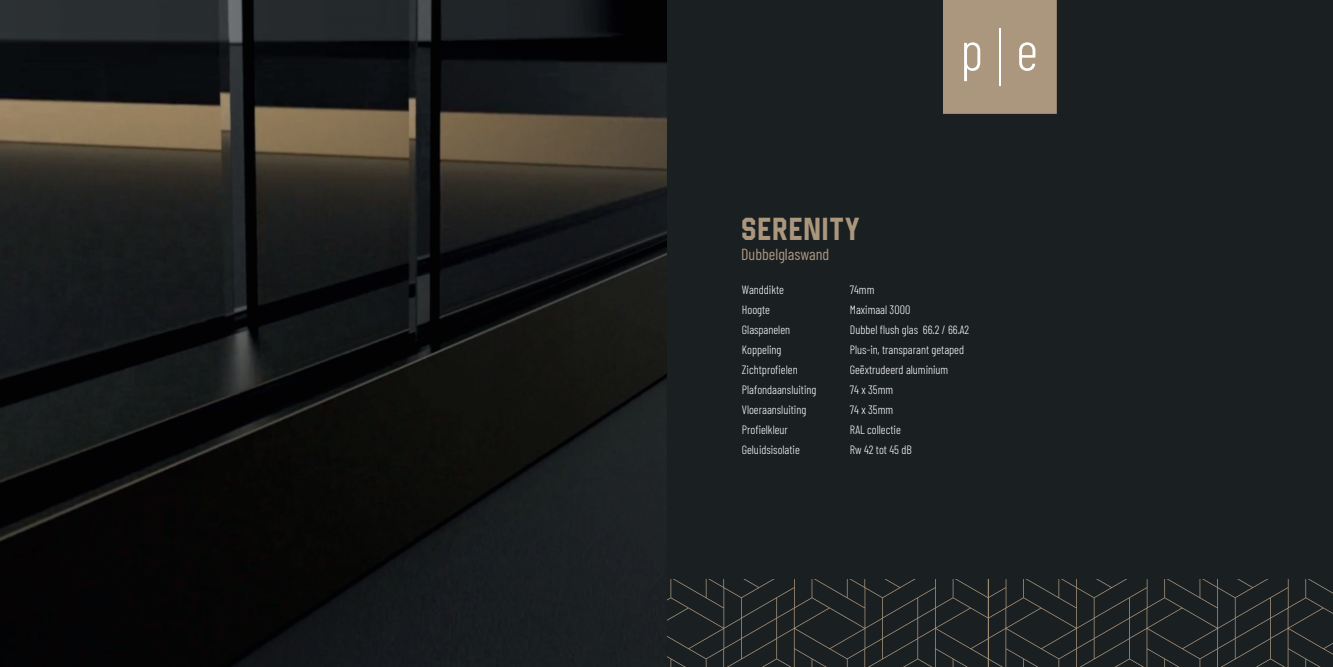
<style>
.page{position:relative;width:1333px;height:667px;background:#fff}
.page>*{position:absolute;margin:0;border:0;box-sizing:border-box;transform-origin:0 0}
.t1{font:300 54.7px "Barlow Condensed";color:#fff}
.t2{font:700 30px "Born Strong";letter-spacing:.025em;color:#ab977e}
.t3{font:16px "Barlow Condensed";color:#ab977e}
.t4{font:300 12px "Barlow Condensed";color:#fff}
</style>
<div class="page">
<div style="left:666px;top:0;width:666px;height:666px;background:#1a1f22"></div>
<svg style="left:667px;top:579px;width:665px;height:87px"></svg>
<hr style="left:987px;top:579px;width:1px;height:87px;background:#ab977e">
<img style="left:0;top:0;width:666px;height:666px">
<div style="left:943px;top:0;width:113px;height:113px;background:#ab977e"></div>
<hr style="left:998px;top:28px;width:2px;height:57px;background:#fff">
<h2 class="t2" style="left:741px;top:211px;width:120px">SERENITY</h2>
<h3 class="t3" style="left:741px;top:248px;width:90px">Dubbelglaswand</h3>
<h1 class="t1" style="left:960px;top:19px;width:79px">p e</h1>
<p class="t4" style="left:741px;top:284px;width:44px">Wanddikte</p>
<p class="t4" style="left:849px;top:284px;width:26px">74mm</p>
<p class="t4" style="left:741px;top:304px;width:30px">Hoogte</p>
<p class="t4" style="left:849px;top:304px;width:62px">Maximaal 3000</p>
<p class="t4" style="left:741px;top:320px;width:50px">Glaspanelen</p>
<p class="t4" style="left:849px;top:320px;width:121px">Dubbel flush glas 66.2 / 66.A2</p>
<p class="t4" style="left:741px;top:344px;width:41px">Koppeling</p>
<p class="t4" style="left:849px;top:344px;width:116px">Plus-in, transparant getaped</p>
<p class="t4" style="left:741px;top:360px;width:57px">Zichtprofielen</p>
<p class="t4" style="left:849px;top:360px;width:100px">Geëxtrudeerd aluminium</p>
<p class="t4" style="left:741px;top:384px;width:76px">Plafondaansluiting</p>
<p class="t4" style="left:849px;top:384px;width:45px">74 x 35mm</p>
<p class="t4" style="left:741px;top:404px;width:66px">Vloeraansluiting</p>
<p class="t4" style="left:849px;top:404px;width:45px">74 x 35mm</p>
<p class="t4" style="left:741px;top:420px;width:48px">Profielkleur</p>
<p class="t4" style="left:849px;top:420px;width:52px">RAL collectie</p>
<p class="t4" style="left:741px;top:440px;width:59px">Geluidsisolatie</p>
<p class="t4" style="left:849px;top:440px;width:63px">Rw 42 tot 45 dB</p>
</div>
